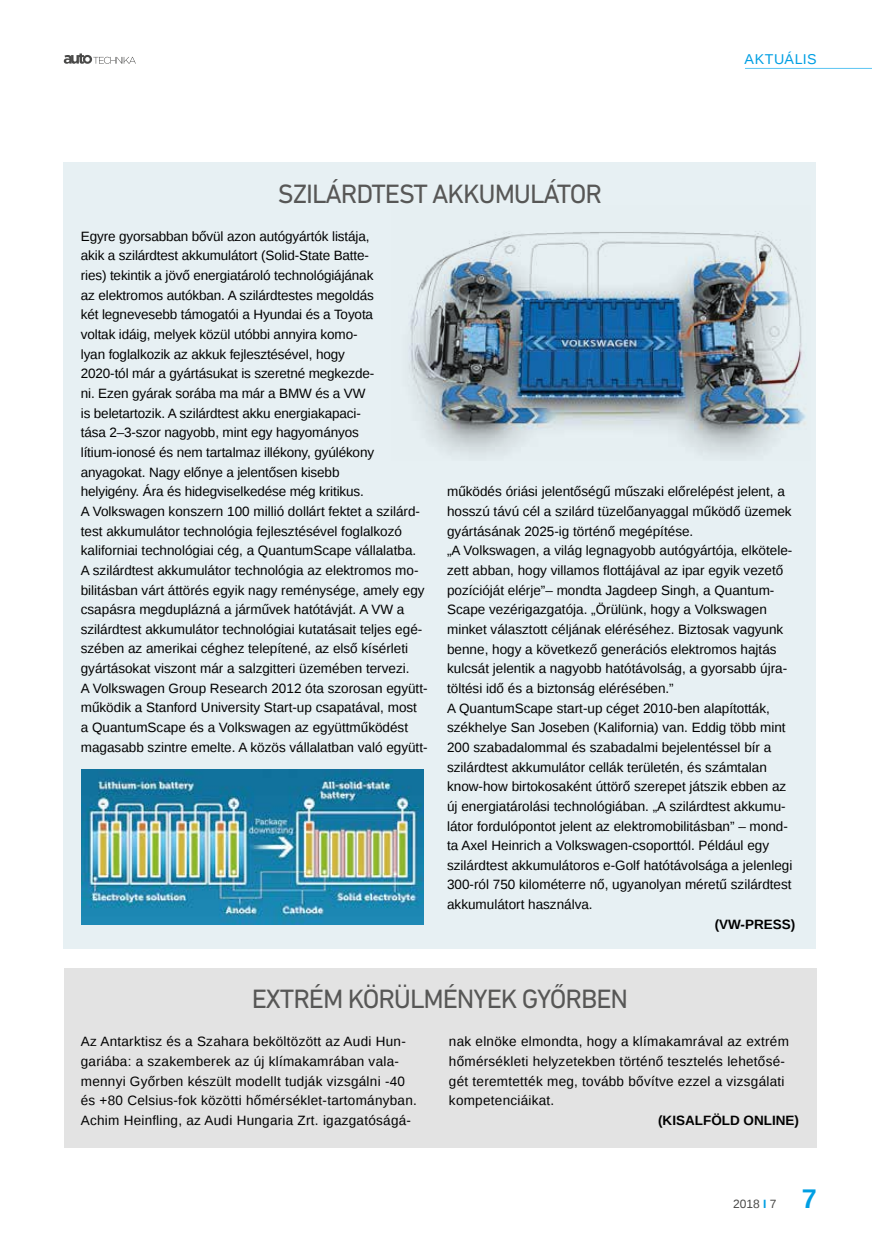
<style>
.page{position:relative;width:872px;height:1246px;background:#fff}
.page>*{position:absolute;margin:0;border:0;box-sizing:border-box;transform-origin:0 0}
.t1{font:27px "DIN Next LT Pro";letter-spacing:-.04em;color:#575756}
.t2{font:700 27px "Liberation Sans";color:#009fe3}
.t3{font:14.25px "Liberation Sans";letter-spacing:.035em;color:#009fe3}
.t4{font:13.5px/19.6px "Liberation Sans";color:#000}
.t5{font:13.5px/19.6px "Liberation Sans";letter-spacing:.02em;color:#000}
.t6{font:700 13.5px "Liberation Sans";color:#000}
.t7{font:12px "Liberation Sans";color:#4a4a49}
.s1{font-weight:700;color:#009fe3}
</style>
<div class="page">
<svg style="left:64px;top:53px;width:72px;height:11px"></svg>
<hr style="left:745px;top:68px;width:127px;height:1px;background:#5bc5f2">
<div style="left:64px;top:968px;width:752px;height:180px;background:#e3e3e3"></div>
<div style="left:64px;top:162px;width:752px;height:786px;background:#e7f0f3"></div>
<img style="left:409px;top:231px;width:397px;height:223px">
<img style="left:81px;top:770px;width:342px;height:154px">
<h1 class="t1" style="left:278px;top:178px;width:326px">SZILÁRDTEST AKKUMULÁTOR</h1>
<p class="t3" style="left:744px;top:51px;width:74px">AKTUÁLIS</p>
<p class="t4" style="left:81px;top:227px;width:348px">Egyre gyorsabban bővül azon autógyártók listája,<br>akik a szilárdtest akkumulátort (Solid-State Batte-<br>ries) tekintik a jövő energiatároló technológiájának<br>az elektromos autókban. A szilárdtestes megoldás<br>két legnevesebb támogatói a Hyundai és a Toyota<br>voltak idáig, melyek közül utóbbi annyira komo-<br>lyan foglalkozik az akkuk fejlesztésével, hogy<br>2020-tól már a gyártásukat is szeretné megkezde-<br>ni. Ezen gyárak sorába ma már a BMW és a VW<br>is beletartozik. A szilárdtest akku energiakapaci-<br>tása 2–3-szor nagyobb, mint egy hagyományos lítium-ionosé és nem tartalmaz illékony, gyúlékony anyagokat. Nagy előnye a jelentősen kisebb<br>helyigény. Ára és hidegviselkedése még kritikus.<br>A Volkswagen konszern 100 millió dollárt fektet a szilárd&shy;test akkumulátor technológia fejlesztésével foglalkozó kaliforniai technológiai cég, a QuantumScape vállalatba.<br>A szilárdtest akkumulátor technológia az elektromos mo&shy;bilitásban várt áttörés egyik nagy reménysége, amely egy csapásra megduplázná a járművek hatótávját. A VW a szilárdtest akkumulátor technológiai kutatásait teljes egé&shy;szében az amerikai céghez telepítené, az első kísérleti gyártásokat viszont már a salzgitteri üzemében tervezi.<br>A Volkswagen Group Research 2012 óta szorosan együtt&shy;működik a Stanford University Start-up csapatával, most a QuantumScape és a Volkswagen az együttműködést magasabb szintre emelte. A közös vállalatban való együtt-</p>
<p class="t4" style="left:447px;top:482px;width:347px">működés óriási jelentőségű műszaki előrelépést jelent, a hosszú távú cél a szilárd tüzelőanyaggal működő üzemek gyártásának 2025-ig történő megépítése.<br>„A Volkswagen, a világ legnagyobb autógyártója, elkötele&shy;zett abban, hogy villamos flottájával az ipar egyik vezető pozícióját elérje”– mondta Jagdeep Singh, a Quantum-Scape vezérigazgatója. „Örülünk, hogy a Volkswagen minket választott céljának eléréséhez. Biztosak vagyunk benne, hogy a következő generációs elektromos hajtás kulcsát jelentik a nagyobb hatótávolság, a gyorsabb újra&shy;töltési idő és a biztonság elérésében.”<br>A QuantumScape start-up céget 2010-ben alapították, székhelye San Joseben (Kalifornia) van. Eddig több mint 200 szabadalommal és szabadalmi bejelentéssel bír a szilárdtest akkumulátor cellák területén, és számtalan know-how birtokosaként úttörő szerepet játszik ebben az új energiatárolási technológiában. „A szilárdtest akkumu&shy;látor fordulópontot jelent az elektromobilitásban” – mond&shy;ta Axel Heinrich a Volkswagen-csoporttól. Például egy szilárdtest akkumulátoros e-Golf hatótávolsága a jelenlegi 300-ról 750 kilométerre nő, ugyanolyan méretű szilárdtest akkumulátort használva.</p>
<p class="t6" style="left:714px;top:915px;width:82px">(VW-PRESS)</p>
<h1 class="t1" style="left:252px;top:983px;width:378px">EXTRÉM KÖRÜLMÉNYEK GYŐRBEN</h1>
<p class="t5" style="left:81px;top:1032px;width:338px">Az Antarktisz és a Szahara beköltözött az Audi Hun&shy;gariába: a szakemberek az új klímakamrában vala&shy;mennyi Győrben készült modellt tudják vizsgálni -40 és +80 Celsius-fok közötti hőmérséklet-tartományban.<br>Achim Heinfling, az Audi Hungaria Zrt. igazgatóságá-</p>
<p class="t5" style="left:449px;top:1032px;width:341px">nak elnöke elmondta, hogy a klímakamrával az extrém hőmérsékleti helyzetekben történő tesztelés lehetősé&shy;gét teremtették meg, tovább bővítve ezzel a vizsgálati kompetenciáikat.</p>
<p class="t6" style="left:658px;top:1111px;width:142px">(KISALFÖLD ONLINE)</p>
<p class="t7" style="left:733px;top:1197px;width:45px">2018 <span class="s1">I</span> 7</p>
<h1 class="t2" style="left:801px;top:1180px;width:17px">7</h1>
</div>
